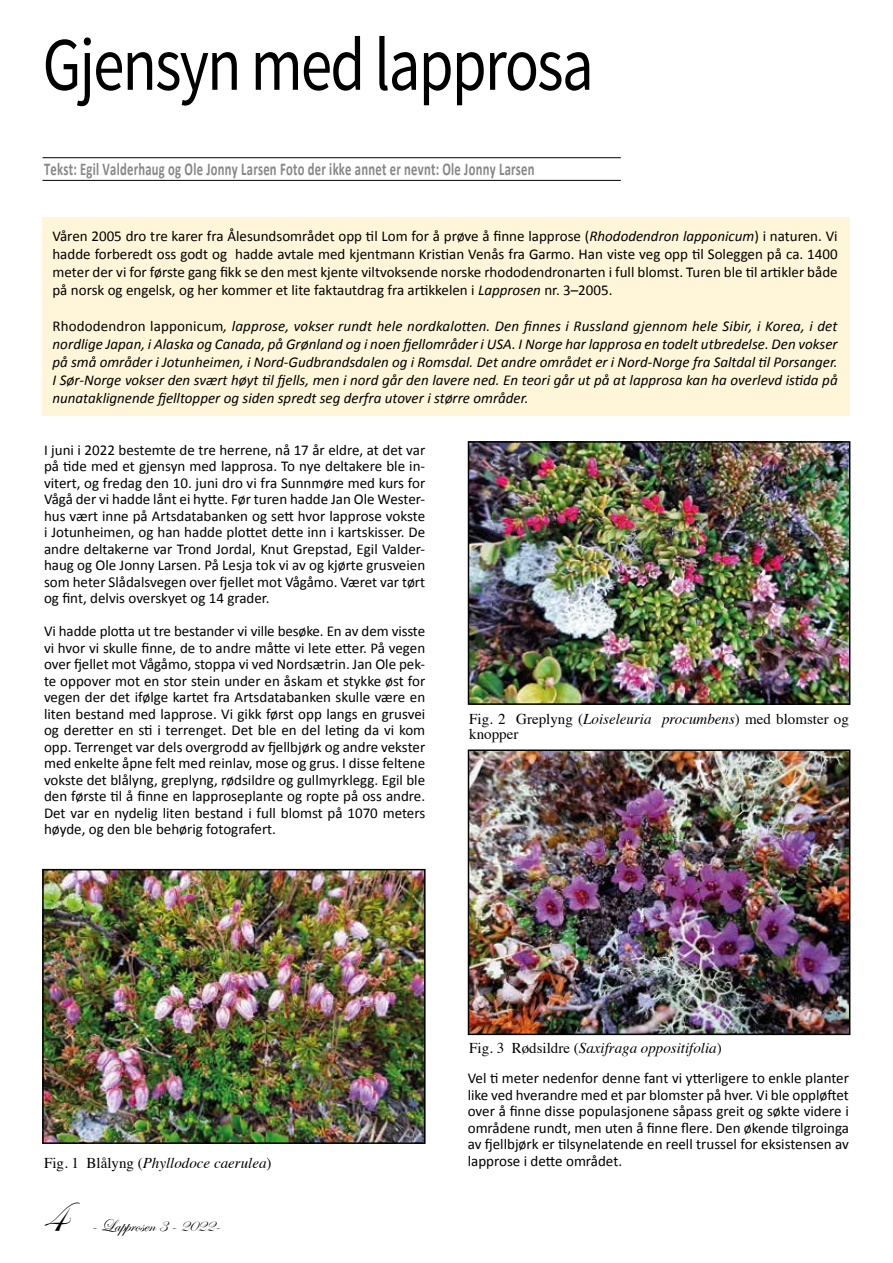
<style>
.page{position:relative;width:893px;height:1263px;background:#fff}
.page>*{position:absolute;margin:0;border:0;box-sizing:border-box;transform-origin:0 0}
.t1{font:75.6px "Source Sans Pro";letter-spacing:-.03em;color:#000;scale:.83 1}
.t2{font:48px "Edwardian Script ITC";color:#000}
.t3{font:700 18px "Calibri";letter-spacing:.02em;color:#878787;scale:.7 1}
.t4{font:18px "Edwardian Script ITC";color:#000}
.t5{font:15px/16.5px "Calibri";color:#000;text-align:justify}
.t6{font:italic 15px/18px "Calibri";color:#000;text-align:justify}
.t7{font:italic 15px "Times";color:#000}
.t8{font:15px/15px "Times";color:#000}
.s1{font-style:italic}
.s2{font-style:normal}
</style>
<div class="page">
<div style="left:43px;top:217px;width:807px;height:198px;background:#fff5d8"></div>
<img style="left:45px;top:872px;width:378px;height:269px">
<div style="left:42px;top:869px;width:384px;height:275px;border:2px solid #000"></div>
<img style="left:471px;top:752px;width:376px;height:280px">
<div style="left:468px;top:749px;width:382px;height:286px;border:2px solid #000"></div>
<img style="left:471px;top:444px;width:376px;height:258px">
<div style="left:468px;top:441px;width:382px;height:264px;border:2px solid #000"></div>
<hr style="left:43px;top:180px;width:578px;height:1px;background:#000">
<hr style="left:43px;top:157px;width:578px;height:1px;background:#000">
<h1 class="t1" style="left:43px;top:18px;width:666px">Gjensyn med lapprosa</h1>
<p class="t3" style="left:44px;top:158px;width:702px">Tekst: Egil Valderhaug og Ole Jonny Larsen Foto der ikke annet er nevnt: Ole Jonny Larsen</p>
<p class="t5" style="left:52px;top:227px;width:787px;line-height:18px">Våren 2005 dro tre karer fra Ålesundsområdet opp til Lom for å prøve å finne lapprose (<span class="s1">Rhododendron lapponicum</span>) i naturen. Vi hadde forberedt oss godt og hadde avtale med kjentmann Kristian Venås fra Garmo. Han viste veg opp til Soleggen på ca. 1400 meter der vi for første gang fikk se den mest kjente viltvoksende norske rhododendronarten i full blomst. Turen ble til artikler både på norsk og engelsk, og her kommer et lite faktautdrag fra artikkelen i <span class="s1">Lapprosen</span> nr. 3–2005.</p>
<p class="t6" style="left:52px;top:316px;width:787px"><span class="s2">Rhododendron lapponicum</span>, lapprose, vokser rundt hele nordkalotten. Den finnes i Russland gjennom hele Sibir, i Korea, i det nordlige Japan, i Alaska og Canada, på Grønland og i noen fjellområder i USA. I Norge har lapprosa en todelt utbredelse. Den vokser på små områder i Jotunheimen, i Nord-Gudbrandsdalen og i Romsdal. Det andre området er i Nord-Norge fra Saltdal til Porsanger.<br>I Sør-Norge vokser den svært høyt til fjells, men i nord går den lavere ned. En teori går ut på at lapprosa kan ha overlevd istida på nunataklignende fjelltopper og siden spredt seg derfra utover i større områder.</p>
<p class="t5" style="left:44px;top:442px;width:383px">I juni i 2022 bestemte de tre herrene, nå 17 år eldre, at det var på tide med et gjensyn med lapprosa. To nye deltakere ble in&shy;vitert, og fredag den 10. juni dro vi fra Sunnmøre med kurs for Vågå der vi hadde lånt ei hytte. Før turen hadde Jan Ole Wester&shy;hus vært inne på Artsdatabanken og sett hvor lapprose vokste i Jotunheimen, og han hadde plottet dette inn i kartskisser. De andre deltakerne var Trond Jordal, Knut Grepstad, Egil Valder&shy;haug og Ole Jonny Larsen. På Lesja tok vi av og kjørte grusveien som heter Slådalsvegen over fjellet mot Vågåmo. Været var tørt og fint, delvis overskyet og 14 grader.</p>
<p class="t5" style="left:44px;top:623px;width:383px">Vi hadde plotta ut tre bestander vi ville besøke. En av dem visste vi hvor vi skulle finne, de to andre måtte vi lete etter. På vegen over fjellet mot Vågåmo, stoppa vi ved Nordsætrin. Jan Ole pek&shy;te oppover mot en stor stein under en åskam et stykke øst for vegen der det ifølge kartet fra Artsdatabanken skulle være en liten bestand med lapprose. Vi gikk først opp langs en grusvei og deretter en sti i terrenget. Det ble en del leting da vi kom opp. Terrenget var dels overgrodd av fjellbjørk og andre vekster med enkelte åpne felt med reinlav, mose og grus. I disse feltene vokste det blålyng, greplyng, rødsildre og gullmyrklegg. Egil ble den første til å finne en lapproseplante og ropte på oss andre.<br>Det var en nydelig liten bestand i full blomst på 1070 meters høyde, og den ble behørig fotografert.</p>
<p class="t8" style="left:469px;top:710px;width:381px">Fig. 2 Greplyng (<span class="s1">Loiseleuria procumbens</span>) med blomster og knopper</p>
<p class="t7" style="left:44px;top:1149px;width:229px"><span class="s2">Fig. 1 Blålyng (</span>Phyllodoce caerulea<span class="s2">)</span></p>
<h2 class="t2" style="left:43px;top:1190px;width:24px">4</h2>
<p class="t4" style="left:91px;top:1216px;width:131px">- Lapprosen 3 - 2022-</p>
<p class="t7" style="left:469px;top:1035px;width:254px"><span class="s2">Fig. 3 Rødsildre (</span>Saxifraga oppositifolia<span class="s2">)</span></p>
<p class="t5" style="left:468px;top:1070px;width:383px">Vel ti meter nedenfor denne fant vi ytterligere to enkle planter like ved hverandre med et par blomster på hver. Vi ble oppløftet over å finne disse populasjonene såpass greit og søkte videre i områdene rundt, men uten å finne flere. Den økende tilgroinga av fjellbjørk er tilsynelatende en reell trussel for eksistensen av lapprose i dette området.</p>
</div>
